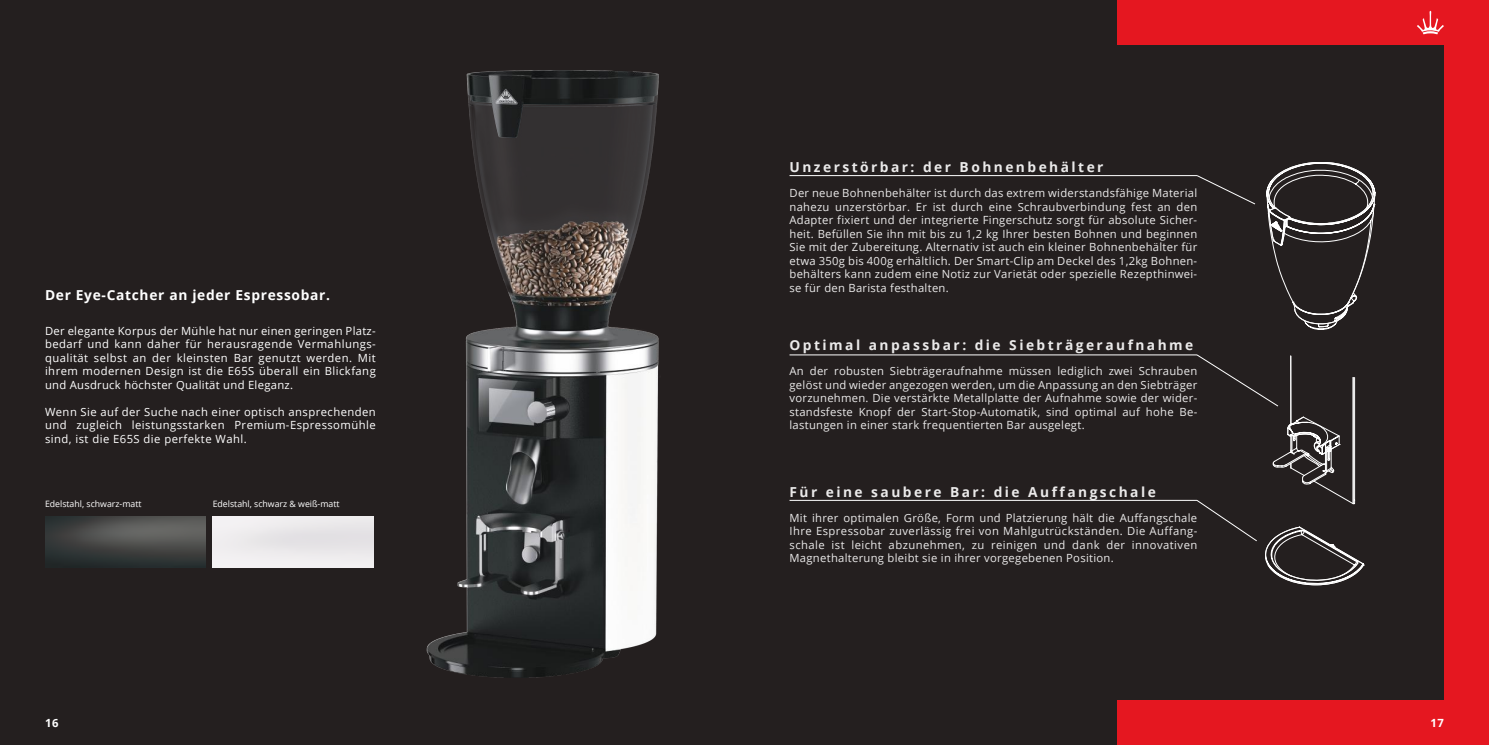
<style>
.page{position:relative;width:1489px;height:745px;background:#fff}
.page>*{position:absolute;margin:0;border:0;box-sizing:border-box;transform-origin:0 0}
.t1{font:700 13.75px "Open Sans";letter-spacing:.18em;color:#ebeaea}
.t2{font:700 13.75px "Open Sans";letter-spacing:.05em;color:#fff}
.t3{font:11.25px/13.5px "Open Sans";letter-spacing:.025em;color:#ebeaea;text-align:justify}
.t4{font:11.25px/13.5px "Open Sans";letter-spacing:.04em;color:#fff;text-align:justify}
.t5{font:700 11.25px "Open Sans";color:#fff}
.t6{font:8.75px "Open Sans";color:#fff}
</style>
<div class="page">
<div style="left:0;top:0;width:1488px;height:744px;background:#241f1f"></div>
<div style="left:1116px;top:0;width:372px;height:45px;background:#e51720"></div>
<div style="left:1442px;top:0;width:46px;height:744px;background:#e51720"></div>
<div style="left:1116px;top:699px;width:372px;height:45px;background:#e51720"></div>
<div style="left:829px;top:45px;width:614px;height:654px;background:#241f1f"></div>
<svg style="left:1417px;top:11px;width:26px;height:23px"></svg>
<img style="left:426px;top:71px;width:233px;height:606px">
<img style="left:45px;top:516px;width:161px;height:51px">
<img style="left:213px;top:516px;width:160px;height:50px">
<hr style="left:789px;top:175px;width:407px;height:1px;background:#fff">
<hr style="left:789px;top:354px;width:407px;height:1px;background:#fff">
<hr style="left:789px;top:500px;width:407px;height:1px;background:#fff">
<svg style="left:1196px;top:162px;width:178px;height:422px"></svg>
<p class="t2" style="left:45px;top:285px;width:286px">Der Eye-Catcher an jeder Espressobar.</p>
<p class="t4" style="left:45px;top:323px;width:332px">Der elegante Korpus der Mühle hat nur einen geringen Platz&shy;bedarf und kann daher für herausragende Vermahlungs&shy;qualität selbst an der kleinsten Bar genutzt werden. Mit ihrem modernen Design ist die E65S überall ein Blickfang und Ausdruck höchster Qualität und Eleganz.</p>
<p class="t4" style="left:45px;top:404px;width:332px">Wenn Sie auf der Suche nach einer optisch ansprechenden und zugleich leistungsstarken Premium-Espressomühle sind, ist die E65S die perfekte Wahl.</p>
<p class="t6" style="left:45px;top:497px;width:98px">Edelstahl, schwarz-matt</p>
<p class="t6" style="left:213px;top:497px;width:128px">Edelstahl, schwarz &amp; weiß-matt</p>
<p class="t1" style="left:789px;top:157px;width:315px">Unzerstörbar: der Bohnenbehälter</p>
<p class="t3" style="left:789px;top:186px;width:409px">Der neue Bohnenbehälter ist durch das extrem widerstandsfähige Material nahezu unzerstörbar. Er ist durch eine Schraubverbindung fest an den Adapter fixiert und der integrierte Fingerschutz sorgt für absolute Sicher&shy;heit. Befüllen Sie ihn mit bis zu 1,2 kg Ihrer besten Bohnen und beginnen Sie mit der Zubereitung. Alternativ ist auch ein kleiner Bohnenbehälter für etwa 350g bis 400g erhältlich. Der Smart-Clip am Deckel des 1,2kg Bohnen&shy;behälters kann zudem eine Notiz zur Varietät oder spezielle Rezepthinwei&shy;se für den Barista festhalten.</p>
<p class="t1" style="left:789px;top:335px;width:405px">Optimal anpassbar: die Siebträgeraufnahme</p>
<p class="t3" style="left:789px;top:364px;width:409px">An der robusten Siebträgeraufnahme müssen lediglich zwei Schrauben gelöst und wieder angezogen werden, um die Anpassung an den Siebträger vorzunehmen. Die verstärkte Metallplatte der Aufnahme sowie der wider&shy;standsfeste Knopf der Start-Stop-Automatik, sind optimal auf hohe Be&shy;lastungen in einer stark frequentierten Bar ausgelegt.</p>
<p class="t1" style="left:789px;top:481px;width:368px">Für eine saubere Bar: die Auffangschale</p>
<p class="t3" style="left:789px;top:510px;width:409px">Mit ihrer optimalen Größe, Form und Platzierung hält die Auffangschale Ihre Espressobar zuverlässig frei von Mahlgutrückständen. Die Auffang&shy;schale ist leicht abzunehmen, zu reinigen und dank der innovativen Magnethalterung bleibt sie in ihrer vorgegebenen Position.</p>
<p class="t5" style="left:45px;top:714px;width:15px">16</p>
<p class="t5" style="left:1430px;top:714px;width:15px">17</p>
</div>
